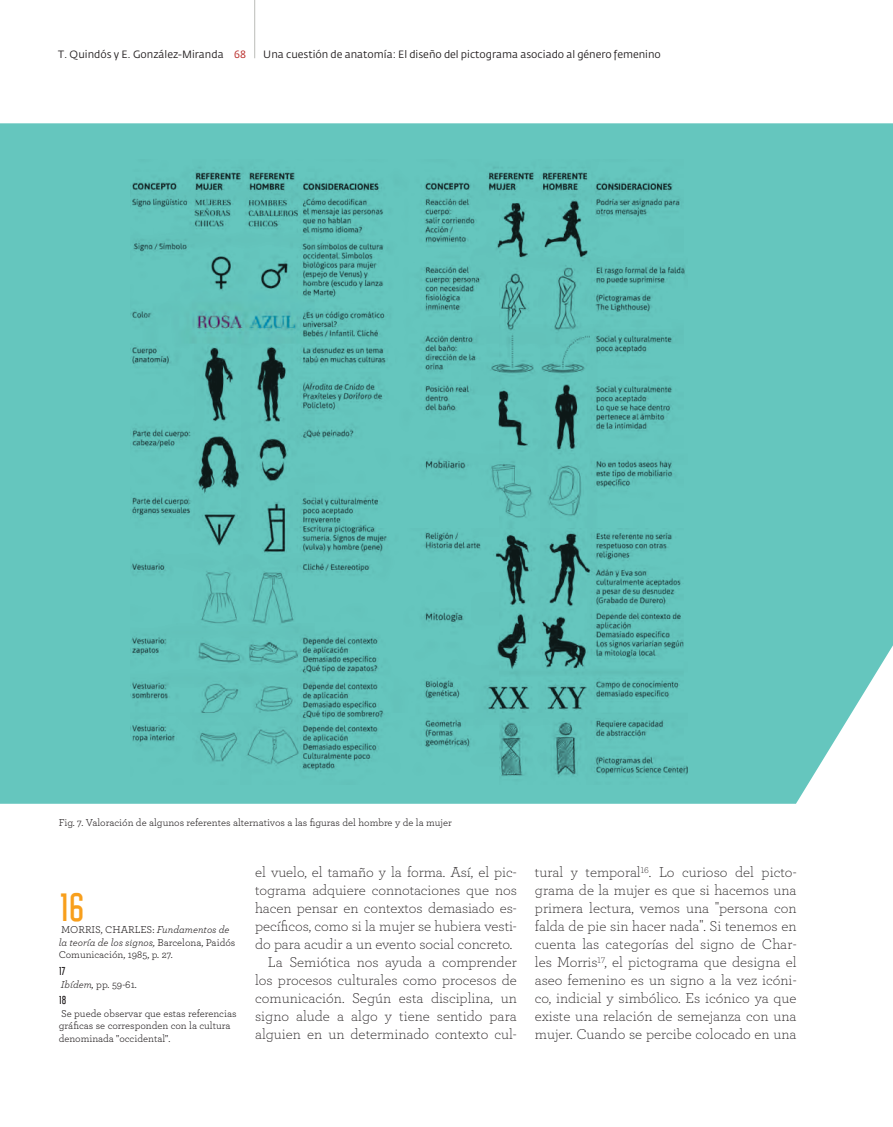
<style>
.page{position:relative;width:893px;height:1127px;background:#fff}
.page>*{position:absolute;margin:0;border:0;box-sizing:border-box;transform-origin:0 0}
.nº_notas{font:700 36px "Politica";color:#f89f1c}
.texto_común_ART_inve{font:300 15px/18px "Archer";letter-spacing:-.005em;color:#231f20;text-align:justify}
.NOTAS___pies_de_foto{font:10.5px/12.6px "Archer";color:#231f20}
.t1{font:10.5px "Fedra Sans Pro";color:#231f20}
.nº_notas-2{font:10.5px "Archer";color:#231f20}
.nº_notas-3{font:700 10.5px "Politica";color:#231f20}
.s1{color:#b51e1b}
.s2{font-style:italic}
</style>
<div class="page">
<hr style="left:254px;top:0;width:1px;height:58px;background:#bbbdb8">
<div style="left:0;top:123px;width:893px;height:681px;background:#65c6be"></div>
<img style="left:131px;top:159px;width:557px;height:626px">
<p class="t1" style="left:58px;top:48px;width:189px">T. Quindós y E. González-Miranda <span class="s1">68</span></p>
<p class="t1" style="left:263px;top:48px;width:399px">Una cuestión de anatomía: El diseño del pictograma asociado al género femenino</p>
<p class="NOTAS___pies_de_foto" style="left:59px;top:815px;width:395px">Fig. 7. Valoración de algunos referentes alternativos a las figuras del hombre y de la mujer</p>
<p class="nº_notas" style="left:59px;top:883px;width:27px">16</p>
<p class="NOTAS___pies_de_foto" style="left:59px;top:923px;width:178px">MORRIS, CHARLES: <span class="s2">Fundamentos de la teoría de los signos,</span> Barcelona, Paidós<br>Comunicación, 1985, p. 27.</p>
<p class="nº_notas-3" style="left:59px;top:964px;width:8px">17</p>
<p class="nº_notas-2" style="left:61px;top:977px;width:77px"><span class="s2">Ibídem,</span> pp. 59-61.</p>
<p class="nº_notas-3" style="left:59px;top:993px;width:9px">18</p>
<p class="NOTAS___pies_de_foto" style="left:59px;top:1006px;width:179px">Se puede observar que estas referencias gráficas se corresponden con la cultura denominada "occidental".</p>
<p class="texto_común_ART_inve" style="left:255px;top:863px;width:263px">el vuelo, el tamaño y la forma. Así, el pic&shy;tograma adquiere connotaciones que nos hacen pensar en contextos demasiado es&shy;pecíficos, como si la mujer se hubiera vesti&shy;do para acudir a un evento social concreto.</p>
<p class="texto_común_ART_inve" style="left:255px;top:953px;width:263px;text-indent:13px">La Semiótica nos ayuda a comprender los procesos culturales como procesos de comunicación. Según esta disciplina, un signo alude a algo y tiene sentido para alguien en un determinado contexto cul-</p>
<p class="texto_común_ART_inve" style="left:535px;top:863px;width:263px">tural y temporal<sup>16</sup>. Lo curioso del picto&shy;grama de la mujer es que si hacemos una primera lectura, vemos una "persona con falda de pie sin hacer nada". Si tenemos en cuenta las categorías del signo de Char&shy;les Morris<sup>17</sup>, el pictograma que designa el aseo femenino es un signo a la vez icóni&shy;co, indicial y simbólico. Es icónico ya que existe una relación de semejanza con una mujer. Cuando se percibe colocado en una</p>
</div>
